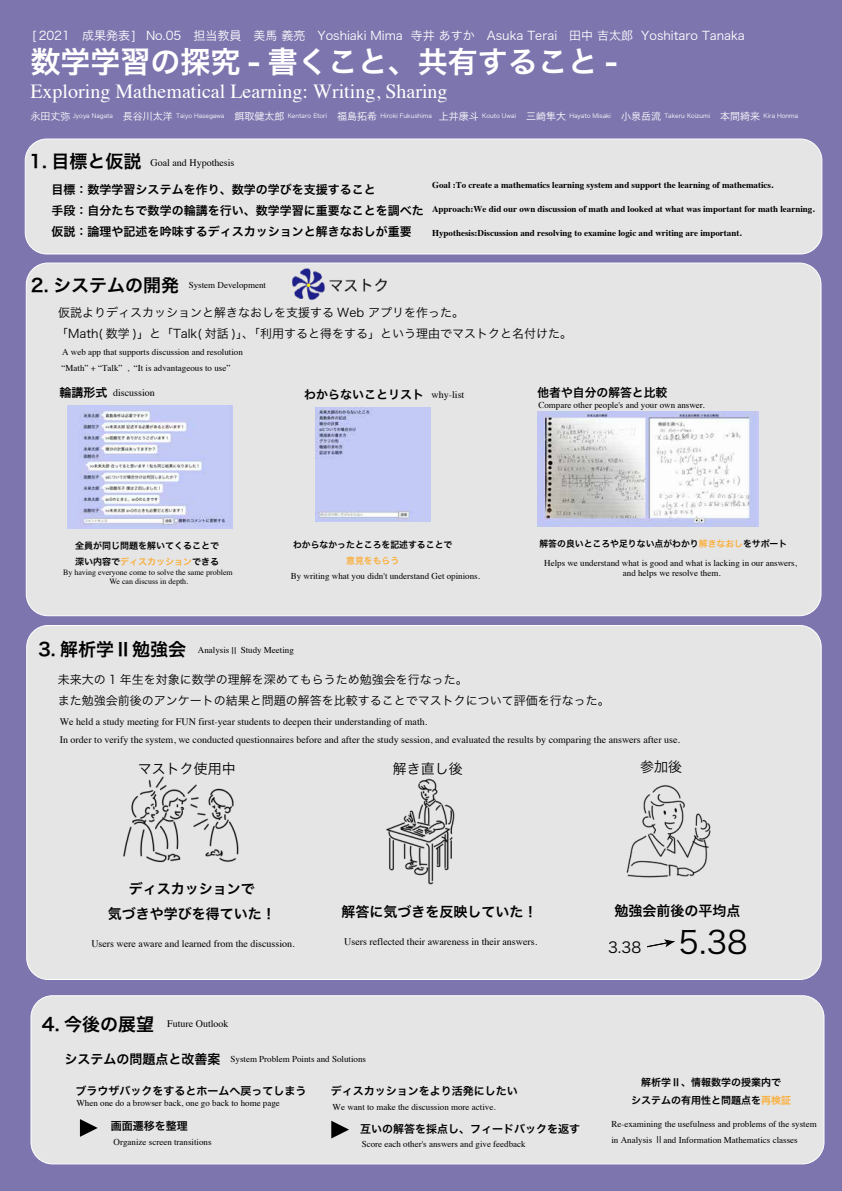
<style>
.page{position:relative;width:842px;height:1191px;background:#fff}
.page>*{position:absolute;margin:0;border:0;box-sizing:border-box;transform-origin:0 0}
.t1{font:31.3px "Hira Kaku Pro W3";color:#000}
.t2{font:30px "Hira Kaku Pro N W6";color:#fff}
.t3{font:20px "Times";color:#fff}
.t4{font:18px "Hira Kaku Pro W6";color:#000}
.t5{font:15px "Hira Kaku Pro W3";color:#000}
.t6{font:14px/24.5px "Hira Kaku Pro W6";color:#000;text-align:center}
.t7{font:14px "Hira Kaku Pro W3";color:#000}
.t8{font:13px "Hira Kaku Pro W6";color:#000}
.t9{font:12px/21px "Hira Kaku Pro W3";color:#000}
.t10{font:12px/21px "Hira Kaku Pro W6";color:#000}
.t11{font:12px "Hira Kaku Pro N W3";color:#fff}
.t12{font:11px "Hira Kaku Pro W6";color:#000}
.t13{font:10px/18px "Times";color:#000}
.t14{font:10px/17.5px "Hira Kaku Pro W6";color:#000;text-align:center}
.t15{font:9px/16px "Times";color:#000}
.t16{font:700 9px "Times";color:#000}
.t17{font:9px/15.8px "Hira Kaku Pro W6";color:#000}
.t18{font:9px "Hira Kaku Pro W6";color:#faaf3b}
.t19{font:8px/9.6px "Times";color:#000;text-align:center}
.t20{font:6px "Hira Kaku Pro W3";color:#fff}
.s1{font-size:10px}
.s2{color:#faaf3b}
.s3{font-family:"Hira Kaku Pro W6";font-size:18px}
.s4{font-family:"Koz Go Pr 6 N"}
</style>
<div class="page">
<div style="left:0;top:1px;width:842px;height:1190px;background:#7d75ae"></div>
<div style="left:25px;top:139px;width:797px;height:115px;background:#e5e5e5;border-radius:22px"></div>
<div style="left:25px;top:138px;width:797px;height:116px;border:1px solid #fff;border-radius:22px"></div>
<div style="left:31px;top:995px;width:793px;height:168px;background:#e5e5e5;border-radius:22px"></div>
<div style="left:31px;top:995px;width:793px;height:169px;border:1px solid #fff;border-radius:22px"></div>
<div style="left:26px;top:263px;width:795px;height:352px;background:#e5e5e5;border-radius:22px"></div>
<svg style="left:80px;top:1119px;width:18px;height:17px"></svg>
<div style="left:27px;top:625px;width:794px;height:354px;background:#e5e5e5;border-radius:22px"></div>
<img style="left:123px;top:776px;width:116px;height:87px">
<img style="left:386px;top:778px;width:69px;height:107px">
<img style="left:626px;top:785px;width:85px;height:93px">
<svg style="left:647px;top:939px;width:27px;height:9px"></svg>
<svg style="left:331px;top:1120px;width:18px;height:18px"></svg>
<img style="left:68px;top:405px;width:164px;height:124px">
<img style="left:316px;top:407px;width:114px;height:114px">
<img style="left:293px;top:268px;width:94px;height:33px">
<img style="left:538px;top:412px;width:220px;height:115px">
<h3 class="t11" style="left:32px;top:24px;width:714px">[ 2021　成果発表] No.05　担当教員　美馬 義亮　Yoshiaki Mima 寺井 あすか　Asuka Terai　田中 吉太郎 Yoshitaro Tanaka</h3>
<h2 class="t2" style="left:30px;top:35px;width:589px">数学学習の探究 - 書くこと、共有すること -</h2>
<h3 class="t3" style="left:30px;top:72px;width:419px">Exploring Mathematical Learning: Writing, Sharing</h3>
<p class="t20" style="left:30px;top:111px;width:769px"><span class="s1">永田丈弥</span> Jyoya Nagata<span class="s1">　長谷川太洋</span> Taiyo Hasegawa<span class="s1">　餌取健太郎</span> Kentaro Etori<span class="s1">　福島拓希</span> Hiroki Fukushima <span class="s1">上井康斗</span> Kouto Uwai<span class="s1">　三崎隼大</span> Hayato Misaki<span class="s1">　小泉岳流</span> Takeru Koizumi<span class="s1">　本間綺来</span> Kira Honma</p>
<h3 class="t4" style="left:29px;top:145px;width:114px">1. 目標と仮説</h3>
<p class="t13" style="left:151px;top:152px;width:85px">Goal and Hypothesis</p>
<h3 class="t10" style="left:52px;top:178px;width:373px">目標：数学学習システムを作り、数学の学びを支援すること<br>手段：自分たちで数学の輪講を行い、数学学習に重要なことを調べた仮説：論理や記述を吟味するディスカッションと解きなおしが重要</h3>
<p class="t16" style="left:432px;top:176px;width:343px">Goal :To create a mathematics learning system and support the learning of mathematics.</p>
<p class="t16" style="left:432px;top:200px;width:384px">Approach:We did our own discussion of math and looked at what was important for math learning.</p>
<p class="t16" style="left:432px;top:224px;width:311px">Hypothesis:Discussion and resolving to examine logic and writing are important.</p>
<h3 class="t4" style="left:31px;top:268px;width:150px">2. システムの開発</h3>
<p class="t15" style="left:189px;top:276px;width:79px">System Development</p>
<h3 class="t9" style="left:56px;top:301px;width:517px">仮説よりディスカッションと解きなおしを支援する Web アプリを作った。<br>「Math( 数学 )」と「Talk( 対話 )」、「利用すると得をする」という理由でマストクと名付けた。</h3>
<p class="t15" style="left:62px;top:343px;width:183px;line-height:16.3px">A web app that supports discussion and resolution “Math” + “Talk” , “It is advantageous to use”</p>
<h3 class="t10" style="left:59px;top:381px;width:49px">輪講形式</h3>
<h3 class="t10" style="left:304px;top:384px;width:121px">わからないことリスト</h3>
<p class="t13" style="left:113px;top:383px;width:43px">discussion</p>
<p class="t13" style="left:432px;top:384px;width:34px">why-list</p>
<p class="t17" style="left:75px;top:537px;width:145px">全員が同じ問題を解いてくることで深い内容で<span class="s2">ディスカッション</span>できる</p>
<p class="t17" style="left:293px;top:536px;width:161px">わからなかったところを記述することで</p>
<p class="t18" style="left:346px;top:552px;width:55px">意見をもらう</p>
<p class="t19" style="left:63px;top:566px;width:171px">By having everyone come to solve the same problem<br>We can discuss in depth.</p>
<p class="t15" style="left:291px;top:567px;width:191px">By writing what you didn't understand Get opinions.</p>
<p class="t15" style="left:38px;top:641px;width:257px"><span class="s3">3. 解析学Ⅱ勉強会</span> Analysis<span class="s4">Ⅱ</span> Study Meeting</p>
<h3 class="t10" style="left:537px;top:381px;width:131px">他者や自分の解答と比較</h3>
<p class="t15" style="left:538px;top:396px;width:168px">Compare other people's and your own answer.</p>
<p class="t17" style="left:539px;top:535px;width:249px">解答の良いところや足りない点がわかり<span class="s2">解きなおし</span>をサポート</p>
<p class="t15" style="left:544px;top:556px;width:254px;line-height:10.8px;text-align:center">Helps we understand what is good and what is lacking in our answers, and helps we resolve them.</p>
<h3 class="t9" style="left:58px;top:668px;width:553px">未来大の 1 年生を対象に数学の理解を深めてもらうため勉強会を行なった。<br>また勉強会前後のアンケートの結果と問題の解答を比較することでマストクについて評価を行なった。</h3>
<p class="t13" style="left:60px;top:712px;width:622px">We held a study meeting for FUN first-year students to deepen their understanding of math.<br>In order to verify the system, we conducted questionnaires before and after the study session, and evaluated the results by comparing the answers after use.</p>
<h3 class="t7" style="left:138px;top:756px;width:99px">マストク使用中</h3>
<h3 class="t7" style="left:393px;top:756px;width:71px">解き直し後</h3>
<h3 class="t7" style="left:640px;top:754px;width:43px">参加後</h3>
<h3 class="t6" style="left:108px;top:876px;width:170px">ディスカッションで<br>気づきや学びを得ていた！</h3>
<h3 class="t6" style="left:341px;top:898px;width:197px">解答に気づきを反映していた！</h3>
<p class="t13" style="left:91px;top:933px;width:205px">Users were aware and learned from the discussion.</p>
<p class="t13" style="left:344px;top:932px;width:194px">Users reflected their awareness in their answers.</p>
<h3 class="t4" style="left:42px;top:1007px;width:114px">4. 今後の展望</h3>
<p class="t13" style="left:167px;top:1014px;width:63px">Future Outlook</p>
<h3 class="t8" style="left:65px;top:1047px;width:157px">システムの問題点と改善案</h3>
<p class="t15" style="left:231px;top:1050px;width:137px">System Problem Points and Solutions</p>
<p class="t12" style="left:331px;top:1080px;width:188px">ディスカッションをより活発にしたい</p>
<p class="t12" style="left:360px;top:1119px;width:221px">互いの解答を採点し、フィードバックを返す</p>
<p class="t12" style="left:75px;top:1080px;width:232px">ブラウザバックをするとホームへ戻ってしまう</p>
<p class="t12" style="left:111px;top:1116px;width:78px">画面遷移を整理</p>
<p class="t15" style="left:76px;top:1094px;width:205px">When one do a browser back, one go back to home page</p>
<p class="t15" style="left:114px;top:1133px;width:99px">Organize screen transitions</p>
<p class="t15" style="left:333px;top:1098px;width:164px">We want to make the discussion more active.</p>
<p class="t15" style="left:362px;top:1135px;width:166px">Score each other's answers and give feedback</p>
<h3 class="t6" style="left:614px;top:898px;width:127px">勉強会前後の平均点</h3>
<h3 class="t5" style="left:608px;top:934px;width:35px">3.38</h3>
<h1 class="t1" style="left:679px;top:914px;width:71px">5.38</h1>
<p class="t14" style="left:631px;top:1073px;width:161px">解析学Ⅱ、情報数学の授業内で<br>システムの有用性と問題点を<span class="s2">再検証</span></p>
<p class="t15" style="left:611px;top:1114px;width:207px">Re-examining the usefulness and problems of the system in Analysis <span class="s4">Ⅱ</span>and Information Mathematics classes</p>
</div>
